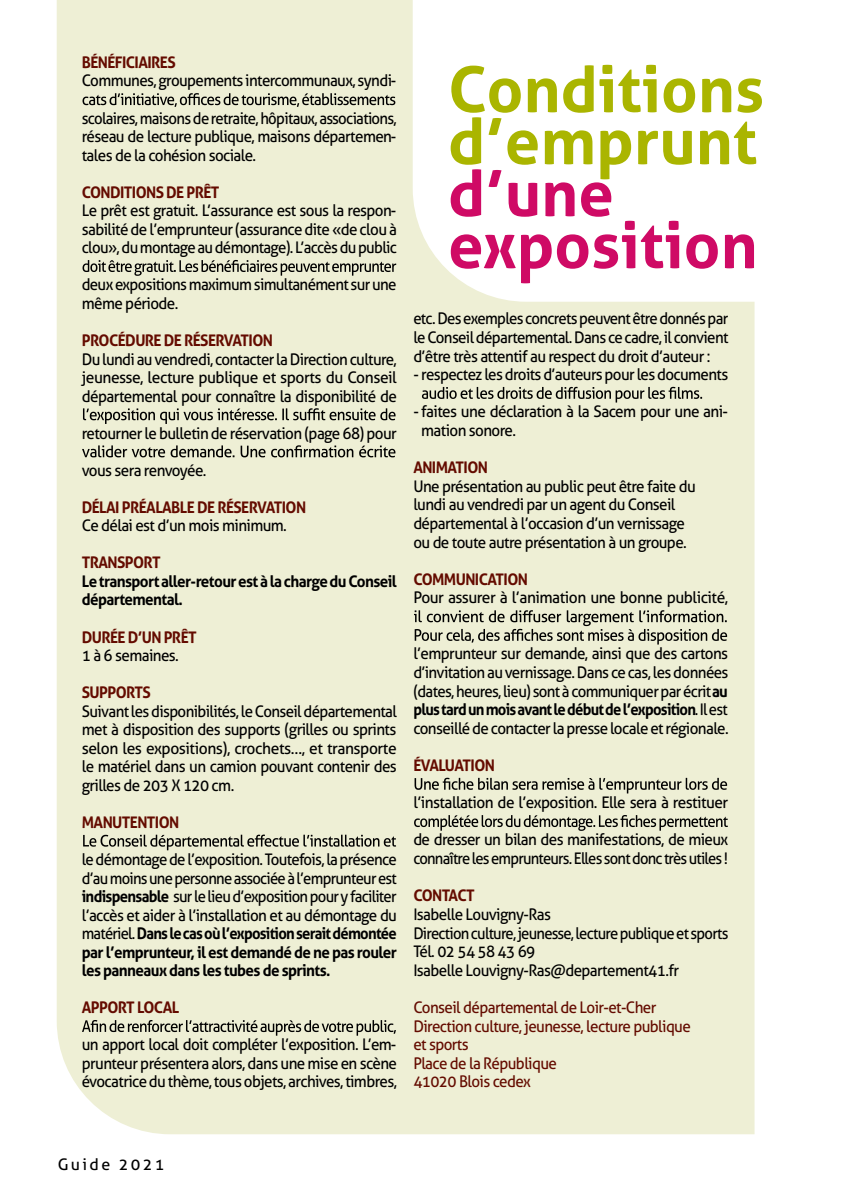
<style>
.page{position:relative;width:851px;height:1191px;background:#fff}
.page>*{position:absolute;margin:0;border:0;box-sizing:border-box;transform-origin:0 0}
.t1{font:700 63.4px/52px "Aller";color:#aab500}
.t2{font:700 63.4px/52px "Aller";color:#cf0a65}
.t3{font:16px/18.6px "Aller";letter-spacing:-.04em;color:#000;text-align:justify;scale:.95 1}
.t4{font:16px/18.6px "Aller";letter-spacing:-.04em;color:#000;text-align:justify;scale:.94 1}
.t5{font:700 16px "Aller";letter-spacing:-.04em;color:#640b00;scale:.95 1}
.t6{font:16px/18.6px "Aller";letter-spacing:-.04em;color:#000;text-align:justify;scale:.93 1}
.t7{font:16px/18.6px "Aller";letter-spacing:-.04em;color:#640b00;scale:.95 1}
.t8{font:16px/18.6px "Aller";letter-spacing:-.04em;color:#000;scale:.96 1}
.t9{font:700 16px/18.6px "Aller";letter-spacing:-.04em;color:#000;scale:.95 1}
.t10{font:16px "Aller";letter-spacing:-.04em;color:#000}
.t11{font:16px "Aller";letter-spacing:.15em;color:#000}
.s1{font-weight:700}
</style>
<div class="page">
<div style="left:57px;top:0;width:697px;height:1134px;background:#eeefd5"></div>
<svg style="left:82px;top:93px;width:313px;height:14px;background:#acad9a"></svg>
<svg style="left:82px;top:260px;width:314px;height:16px;background:#b3b4a0"></svg>
<svg style="left:83px;top:408px;width:312px;height:16px;background:#b8b8a4"></svg>
<svg style="left:82px;top:445px;width:313px;height:12px;background:#a9aa97"></svg>
<svg style="left:83px;top:834px;width:313px;height:16px;background:#b5b5a1"></svg>
<svg style="left:82px;top:1020px;width:314px;height:15px;background:#b1b29e"></svg>
<svg style="left:422px;top:387px;width:280px;height:15px;background:#b3b4a0"></svg>
<svg style="left:414px;top:610px;width:313px;height:34px;background:#bbbba7"></svg>
<svg style="left:414px;top:777px;width:313px;height:16px;background:#b8b8a4"></svg>
<svg style="left:414px;top:815px;width:313px;height:16px;background:#b3b4a0"></svg>
<svg style="left:412px;top:0;width:342px;height:302px"></svg>
<p class="t5" style="left:82px;top:52px;width:100px">BÉNÉFICIAIRES</p>
<p class="t3" style="left:82px;top:71px;width:332px">Communes, groupements intercommunaux, syndi-</p>
<p class="t6" style="left:82px;top:108px;width:340px">scolaires, maisons de retraite,hôpitaux, associations, réseau de lecture publique, maisons départemen&shy;tales de la cohésion sociale.</p>
<p class="t5" style="left:82px;top:182px;width:146px">CONDITIONS DE PRÊT</p>
<p class="t3" style="left:82px;top:201px;width:333px">Le prêt est gratuit. L’assurance est sous la respon&shy;sabilité de l’emprunteur (assurance dite «de clou à clou», du montage au démontage). L’accès du public</p>
<p class="t4" style="left:82px;top:275px;width:336px">deux expositions maximum simultanément sur une même période.</p>
<p class="t5" style="left:82px;top:330px;width:203px">PROCÉDURE DE RÉSERVATION</p>
<p class="t4" style="left:82px;top:349px;width:337px">Du lundi au vendredi, contacter la Direction culture, jeunesse, lecture publique et sports du Conseil départemental pour connaître la disponibilité de</p>
<p class="t3" style="left:82px;top:423px;width:333px">retourner le bulletin de réservation (page 68) pour</p>
<p class="t3" style="left:82px;top:461px;width:133px">vous sera renvoyée.</p>
<p class="t5" style="left:82px;top:497px;width:238px">DÉLAI PRÉALABLE DE RÉSERVATION</p>
<p class="t3" style="left:82px;top:516px;width:217px">Ce délai est d’un mois minimum.</p>
<p class="t5" style="left:82px;top:553px;width:84px">TRANSPORT</p>
<p class="t9" style="left:82px;top:572px;width:333px">Letransportaller-retourestàlachargeduConseil départemental.</p>
<p class="t5" style="left:82px;top:627px;width:122px">DURÉE D’UN PRÊT</p>
<p class="t3" style="left:82px;top:646px;width:104px">1 à 6 semaines.</p>
<p class="t5" style="left:82px;top:682px;width:74px">SUPPORTS</p>
<p class="t4" style="left:82px;top:701px;width:337px">Suivant les disponibilités, le Conseil départemental met à disposition des supports (grilles ou sprints selon les expositions), crochets…, et transporte le matériel dans un camion pouvant contenir des grilles de 203 X 120 cm.</p>
<p class="t5" style="left:82px;top:812px;width:104px">MANUTENTION</p>
<p class="t4" style="left:82px;top:850px;width:337px">le démontage de l’exposition. Toutefois, la présence d’aumoinsunepersonneassociéeàl’emprunteurest <span class="s1">indispensable</span> surlelieud’expositionpouryfaciliter l’accès et aider à l’installation et au démontage du matériel.<span class="s1">Danslecasoùl’expositionseraitdémontée par l’emprunteur, il est demandé de ne pas rouler les panneaux dans les tubes de sprints.</span></p>
<p class="t5" style="left:82px;top:997px;width:104px">APPORT LOCAL</p>
<p class="t3" style="left:82px;top:1035px;width:333px">un apport local doit compléter l’exposition. L’em&shy;prunteur présentera alors, dans une mise en scène évocatrice du thème, tous objets, archives, timbres,</p>
<h1 class="t1" style="left:448px;top:63px;width:317px">Conditions d’emprunt</h1>
<h1 class="t2" style="left:448px;top:167px;width:311px">d’une exposition</h1>
<p class="t4" style="left:413px;top:309px;width:337px">etc.Des exemples concrets peuvent être donnés par le Conseil départemental. Dans ce cadre, il convient d’être très attentif au respect du droit d’auteur :</p>
<p class="t3" style="left:413px;top:365px;width:333px">- respectez les droits d’auteurs pour les documents</p>
<p class="t8" style="left:421px;top:402px;width:321px;text-indent:-8px">- faites une déclaration à la Sacem pour une ani&shy;mation sonore.</p>
<p class="t5" style="left:413px;top:457px;width:80px">ANIMATION</p>
<p class="t3" style="left:413px;top:477px;width:299px;text-align:left">Une présentation au public peut être faite du lundi au vendredi par un agent du Conseil départemental à l’occasion d’un vernissage ou de toute autre présentation à un groupe.</p>
<p class="t5" style="left:413px;top:569px;width:122px">COMMUNICATION</p>
<p class="t10" style="left:413px;top:588px;width:316px">Pour assurer à l’animation une bonne publicité,</p>
<p class="t3" style="left:413px;top:644px;width:333px">l’emprunteur sur demande, ainsi que des cartons d’invitation au vernissage. Dans ce cas, les données (dates, heures, lieu) sont à communiquer par écrit<span class="s1">au plustardunmoisavantledébutdel’exposition</span>.Ilest conseillé de contacter la presse locale et régionale.</p>
<p class="t5" style="left:413px;top:755px;width:87px">ÉVALUATION</p>
<p class="t8" style="left:413px;top:793px;width:329px">l’installation de l’exposition. Elle sera à restituer</p>
<p class="t3" style="left:413px;top:830px;width:333px">de dresser un bilan des manifestations, de mieux connaîtrelesemprunteurs.Ellessontdonctrèsutiles!</p>
<p class="t5" style="left:413px;top:885px;width:66px">CONTACT</p>
<p class="t3" style="left:413px;top:905px;width:333px;text-align:left">Isabelle Louvigny-Ras Directionculture,jeunesse,lecturepubliqueetsports Tél. 02 54 58 43 69<br>Isabelle Louvigny-Ras@departement41.fr</p>
<p class="t7" style="left:413px;top:998px;width:293px">Conseil départemental de Loir-et-Cher<br>Direction culture, jeunesse, lecture publique et sports<br>Place de la République<br>41020 Blois cedex</p>
<p class="t11" style="left:58px;top:1154px;width:108px">Guide 2021</p>
</div>
